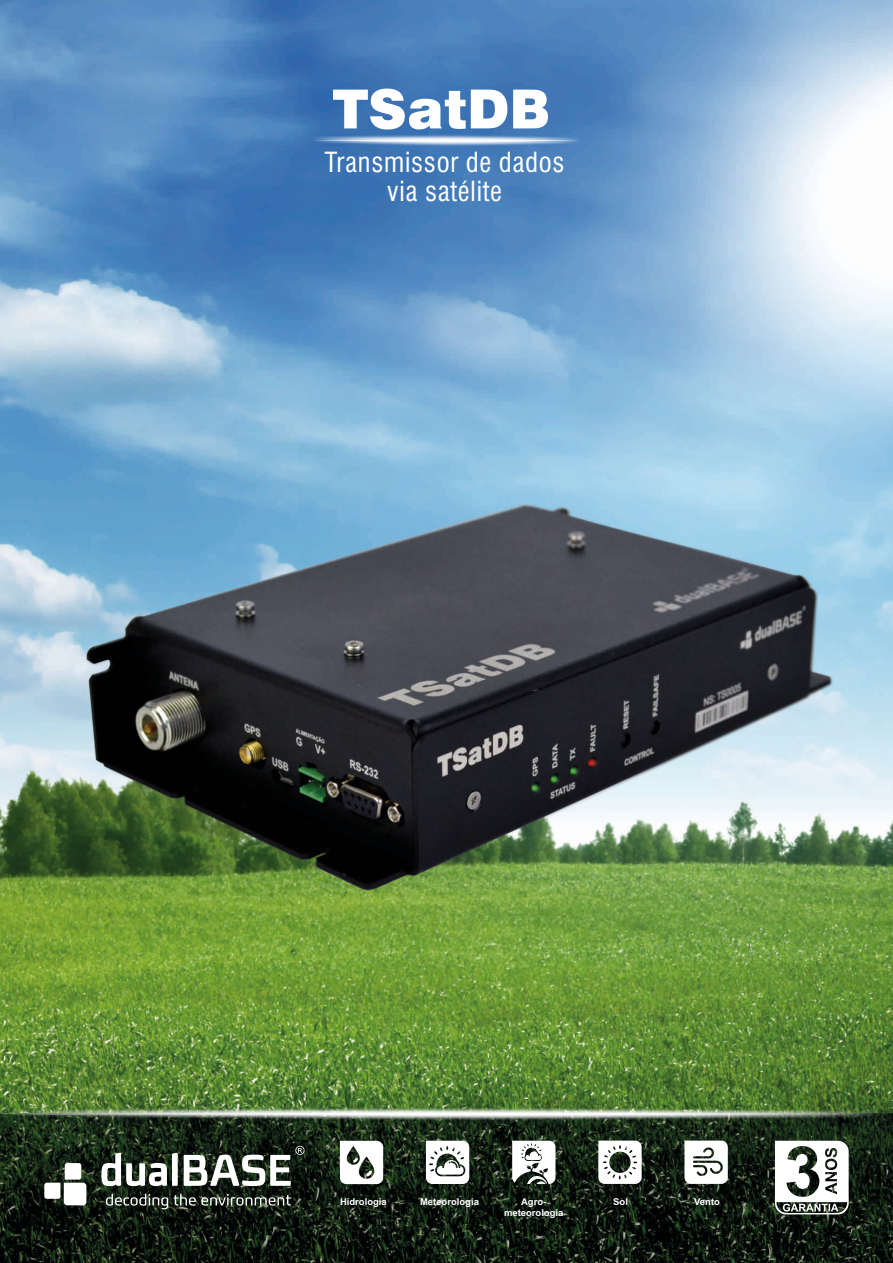
<style>
.page{position:relative;width:893px;height:1263px;background:#fff}
.page>*{position:absolute;margin:0;border:0;box-sizing:border-box;transform-origin:0 0}
.t1{font:900 54px "Swiss 721 BT";color:#fff}
.t2{font:condensed 27px/29.1px "Swiss 721 BT";letter-spacing:.03em;color:#fff;text-align:center}
.t3{font:700 9.45px/10.6px "Arial";color:#fff;text-align:center}
</style>
<div class="page">
<img style="left:0;top:0;width:893px;height:1108px">
<img style="left:0;top:1120px;width:893px;height:143px">
<svg style="left:598px;top:1140px;width:44px;height:44px"></svg>
<svg style="left:684px;top:1140px;width:44px;height:44px"></svg>
<svg style="left:512px;top:1141px;width:43px;height:43px"></svg>
<svg style="left:426px;top:1141px;width:43px;height:43px"></svg>
<svg style="left:340px;top:1141px;width:43px;height:43px"></svg>
<svg style="left:44px;top:1146px;width:260px;height:63px"></svg>
<svg style="left:775px;top:1141px;width:74px;height:73px"></svg>
<img style="left:0;top:1108px;width:893px;height:12px">
<img style="left:311px;top:134px;width:271px;height:13px">
<svg style="left:0;top:1113px;width:893px;height:2px"></svg>
<svg style="left:311px;top:139px;width:271px;height:3px"></svg>
<img style="left:10px;top:461px;width:872px;height:464px">
<h1 class="t1" style="left:332px;top:87px;width:219px">TSatDB</h1>
<h2 class="t2" style="left:325px;top:150px;width:242px">Transmissor de dados via satélite</h2>
<p class="t3" style="left:340px;top:1197px;width:48px">Hidrologia</p>
<p class="t3" style="left:420px;top:1197px;width:60px">Meteorologia</p>
<p class="t3" style="left:613px;top:1197px;width:16px">Sol</p>
<p class="t3" style="left:694px;top:1197px;width:27px">Vento</p>
<p class="t3" style="left:504px;top:1197px;width:61px">Agro&shy;meteorologia</p>
</div>
